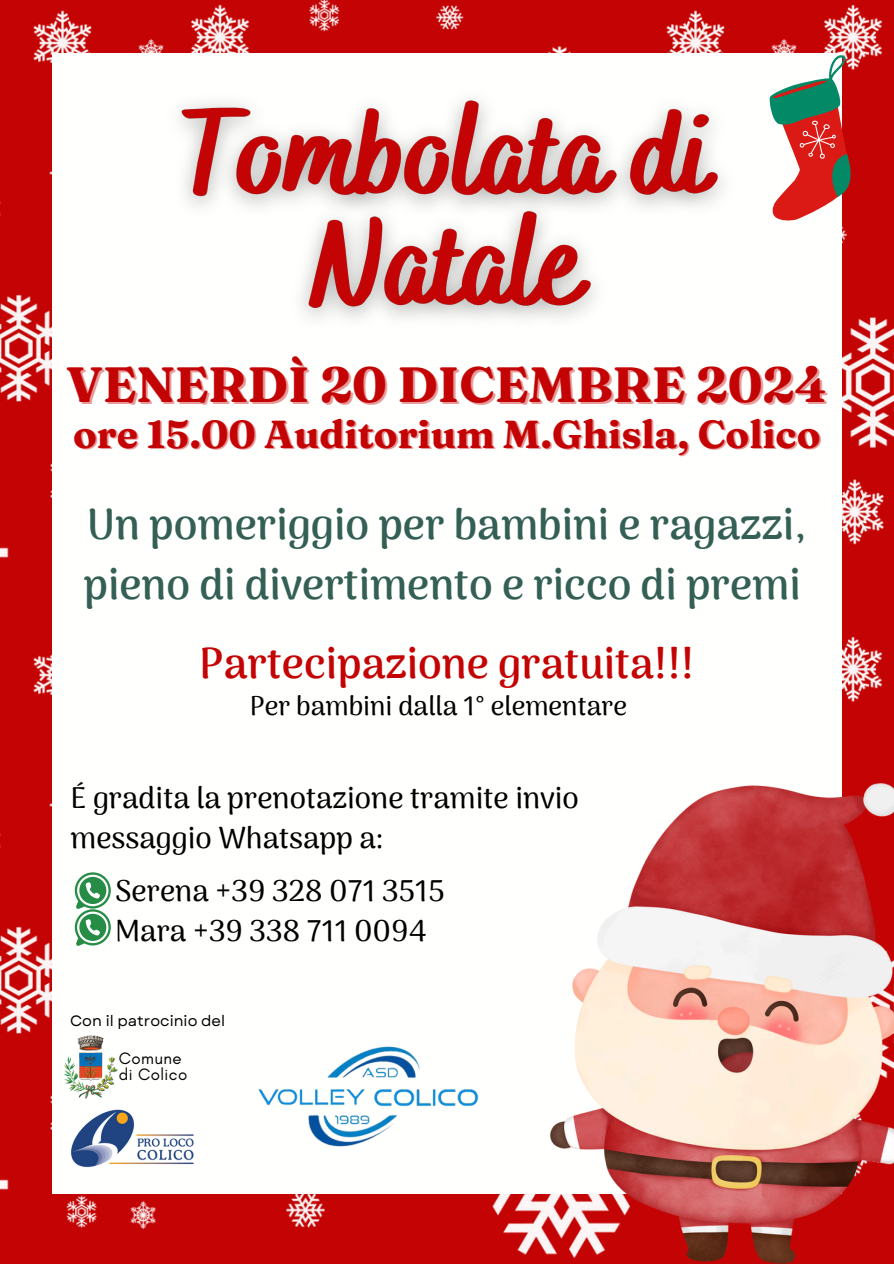
<style>
.page{position:relative;width:894px;height:1264px;background:#fff}
.page>*{position:absolute;margin:0;border:0;box-sizing:border-box;transform-origin:0 0}
.t1{font:700 49.5px "Fraunces 9 pt";color:#c40404}
.t2{font:700 42.6px/59.4px "Arima Madurai";color:#345f55}
.t3{font:700 42.6px "Arima Madurai";color:#c40404}
.t4{font:700 39px "Fraunces 9 pt";color:#c40404}
.t5{font:500 29.55px/40.5px "Arima Madurai";color:#000}
.t6{font:500 26.55px "Arima Madurai";color:#000}
.t7{font:16.8px/15.8px "Glacial Indifference";letter-spacing:.025em;color:#000}
.t8{font:15px "Garet";color:#000}
</style>
<div class="page">
<img style="left:0;top:0;width:893px;height:1263px">
<div style="left:52px;top:54px;width:789px;height:1139px;background:#fffffe"></div>
<img style="left:550px;top:783px;width:343px;height:480px">
<img style="left:180px;top:100px;width:543px;height:219px">
<svg style="left:769px;top:54px;width:85px;height:167px"></svg>
<img style="left:70px;top:1109px;width:124px;height:59px">
<img style="left:64px;top:1035px;width:54px;height:64px">
<img style="left:258px;top:1046px;width:221px;height:101px">
<svg style="left:75px;top:872px;width:36px;height:74px"></svg>
<h5 class="t1" style="left:66px;top:353px;width:762px">VENERDÌ 20 DICEMBRE 2024</h5>
<h4 class="t4" style="left:73px;top:409px;width:748px">ore 15.00 Auditorium M.Ghisla, Colico</h4>
<h3 class="t2" style="left:84px;top:495px;width:724px">Un pomeriggio per bambini e ragazzi, pieno di divertimento e ricco di premi</h3>
<p class="t3" style="left:199px;top:638px;width:496px">Partecipazione gratuita!!!</p>
<h3 class="t6" style="left:250px;top:690px;width:378px">Per bambini dalla 1° elementare</h3>
<h4 class="t5" style="left:70px;top:777px;width:509px">É gradita la prenotazione tramite invio messaggio Whatsapp a:</h4>
<p class="t5" style="left:115px;top:870px;width:331px">Serena +39 328 071 3515<br>Mara +39 338 711 0094</p>
<h2 class="t8" style="left:70px;top:1010px;width:157px">Con il patrocinio del</h2>
<h3 class="t7" style="left:119px;top:1050px;width:70px">Comune di Colico</h3>
</div>
